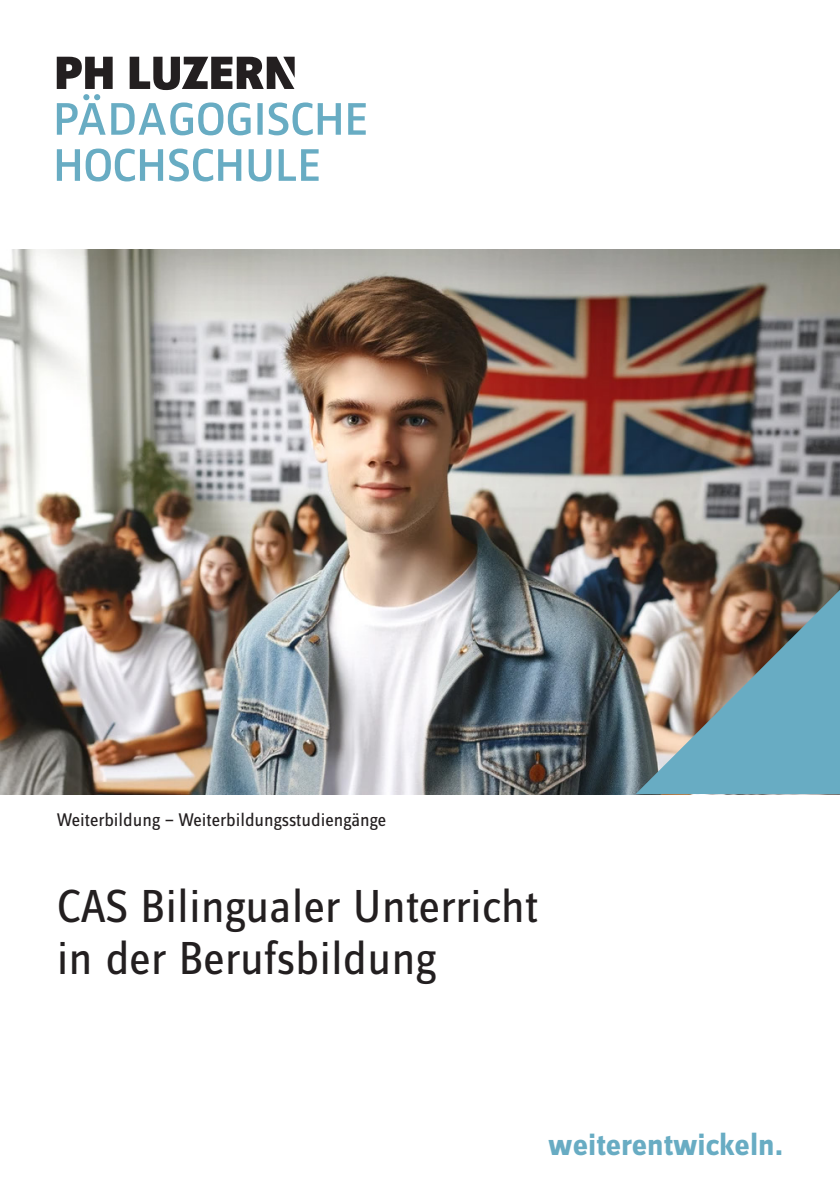
<style>
.page{position:relative;width:840px;height:1191px;background:#fff}
.page>*{position:absolute;margin:0;border:0;box-sizing:border-box;transform-origin:0 0}
.Headline{font:48px "Zine Sans Dis OT";color:#231f20}
.Lauftext_normal{font:700 32px "Zine Sans Dis OT";color:#68acc3}
.Lauftext_normal-2{font:19px "Zine Sans Dis OT";color:#231f20}
</style>
<div class="page">
<img style="left:0;top:249px;width:839px;height:545px">
<svg style="left:57px;top:149px;width:23px;height:32px"></svg>
<svg style="left:86px;top:149px;width:77px;height:32px"></svg>
<svg style="left:169px;top:149px;width:72px;height:32px"></svg>
<svg style="left:248px;top:149px;width:23px;height:32px"></svg>
<svg style="left:278px;top:149px;width:40px;height:32px"></svg>
<svg style="left:57px;top:57px;width:308px;height:78px"></svg>
<img style="left:635px;top:590px;width:204px;height:204px">
<p class="Lauftext_normal-2" style="left:57px;top:810px;width:331px">Weiterbildung — Weiterbildungsstudiengänge</p>
<p class="Headline" style="left:57px;top:883px;width:482px">CAS Bilingualer Unterricht</p>
<p class="Headline" style="left:57px;top:935px;width:380px">in der Berufsbildung</p>
<p class="Lauftext_normal" style="left:548px;top:1128px;width:236px">weiterentwickeln.</p>
</div>
